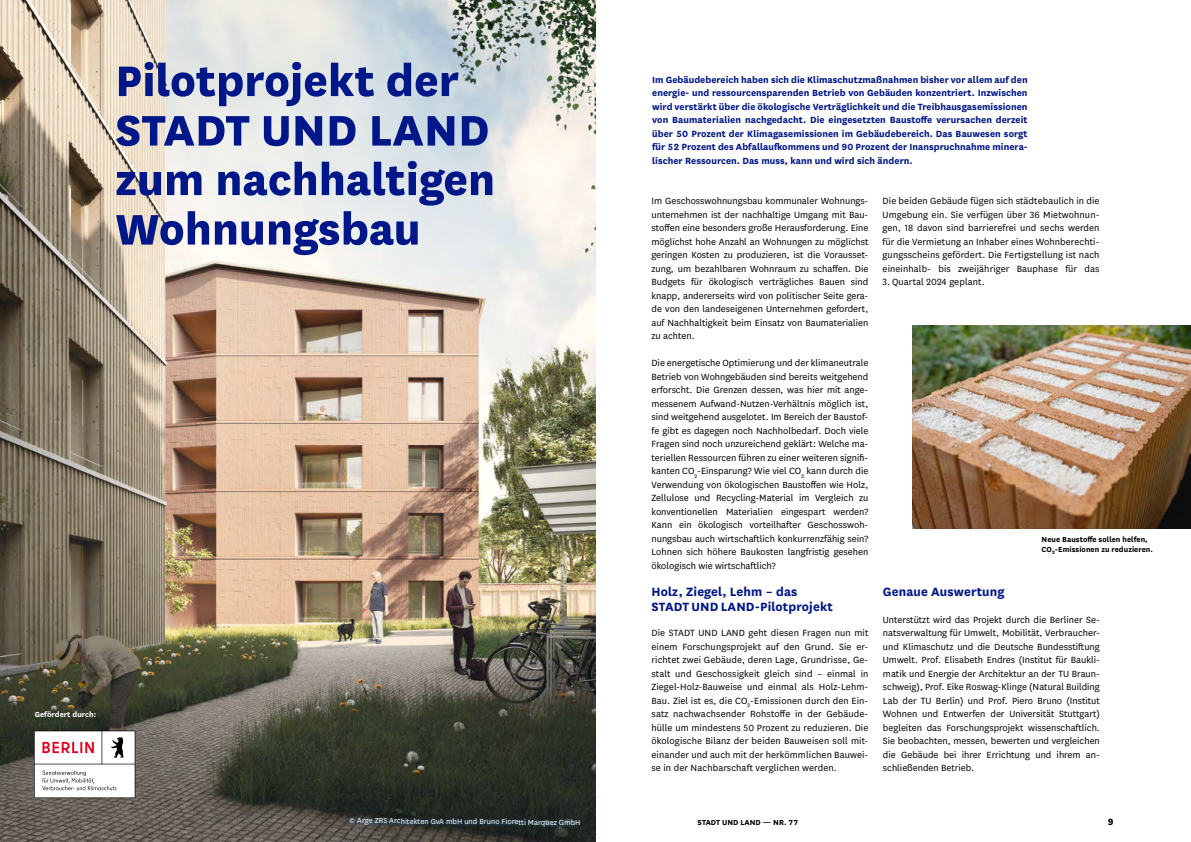
<style>
.page{position:relative;width:1191px;height:842px;background:#fff}
.page>*{position:absolute;margin:0;border:0;box-sizing:border-box;transform-origin:0 0}
.H1-Themen-Headline{font:800 50px/49.5px "National";color:#001789}
.H3-Sub-Headline___Bo{font:700 14px/15.5px "National";letter-spacing:.01em;color:#001789}
.T1___Mengentext-Bloc{font:10.5px/13.5px "National";color:#000;text-align:justify}
.T1___Mengentext-Bock{font:700 10.5px/13.5px "National";letter-spacing:.005em;color:#001789;text-align:justify}
.t1{font:800 10.5px "National";color:#000}
.M4___Bildunterschrif{font:700 8.5px/10.8px "National";letter-spacing:.005em;color:#000}
.t2{font:8.5px "National";color:#fff}
.M4___Bildunterschrif-2{font:700 8.5px "National";letter-spacing:.005em;color:#fff}
</style>
<div class="page">
<img style="left:0;top:0;width:595px;height:842px">
<img style="left:912px;top:326px;width:279px;height:202px">
<svg style="left:347px;top:815px;width:235px;height:14px;background:#262f30"></svg>
<svg style="left:34px;top:731px;width:101px;height:67px"></svg>
<h1 class="H1-Themen-Headline" style="left:115px;top:52px;width:381px">Pilotprojekt der<br>STADT UND LAND zum nachhaltigen<br>Wohnungsbau</h1>
<p class="M4___Bildunterschrif-2" style="left:35px;top:708px;width:63px">Gefördert durch:</p>
<p class="t2" style="left:349px;top:814px;width:233px;rotate:1deg">© Arge ZRS Architekten GvA mbH und Bruno Fioretti Marquez GmbH</p>
<p class="T1___Mengentext-Bock" style="left:652px;top:72px;width:377px">Im Gebäudebereich haben sich die Klimaschutzmaßnahmen bisher vor allem auf den energie- und ressourcensparenden Betrieb von Gebäuden konzentriert. Inzwischen wird verstärkt über die ökologische Verträglichkeit und die Treibhausgasemissionen von Baumaterialien nachgedacht. Die eingesetzten Baustoffe verursachen derzeit über 50 Prozent der Klimagasemissionen im Gebäudebereich. Das Bauwesen sorgt für 52 Prozent des Abfallaufkommens und 90 Prozent der Inanspruchnahme minera&shy;lischer Ressourcen. Das muss, kann und wird sich ändern.</p>
<p class="T1___Mengentext-Bloc" style="left:651px;top:194px;width:218px">Im Geschosswohnungsbau kommunaler Wohnungs&shy;unternehmen ist der nachhaltige Umgang mit Bau&shy;stoffen eine besonders große Herausforderung. Eine möglichst hohe Anzahl an Wohnungen zu möglichst geringen Kosten zu produzieren, ist die Vorausset&shy;zung, um bezahlbaren Wohnraum zu schaffen. Die Budgets für ökologisch verträgliches Bauen sind knapp, andererseits wird von politischer Seite gera&shy;de von den landeseigenen Unternehmen gefordert, auf Nachhaltigkeit beim Einsatz von Baumaterialien zu achten.</p>
<p class="T1___Mengentext-Bloc" style="left:651px;top:356px;width:218px">Die energetische Optimierung und der klimaneutrale Betrieb von Wohngebäuden sind bereits weitgehend erforscht. Die Grenzen dessen, was hier mit ange&shy;messenem Aufwand-Nutzen-Verhältnis möglich ist, sind weitgehend ausgelotet. Im Bereich der Baustof&shy;fe gibt es dagegen noch Nachholbedarf. Doch viele Fragen sind noch unzureichend geklärt: Welche ma&shy;teriellen Ressourcen führen zu einer weiteren signifi&shy;kanten CO<sub>2</sub>-Einsparung? Wie viel CO<sub>2</sub> kann durch die Verwendung von ökologischen Baustoffen wie Holz, Zellulose und Recycling-Material im Vergleich zu konventionellen Materialien eingespart werden?<br>Kann ein ökologisch vorteilhafter Geschosswoh&shy;nungsbau auch wirtschaftlich konkurrenzfähig sein?<br>Lohnen sich höhere Baukosten langfristig gesehen ökologisch wie wirtschaftlich?</p>
<h2 class="H3-Sub-Headline___Bo" style="left:651px;top:583px;width:183px">Holz, Ziegel, Lehm – das<br>STADT UND LAND‑Pilotprojekt</h2>
<p class="T1___Mengentext-Bloc" style="left:651px;top:626px;width:218px">Die STADT UND LAND geht diesen Fragen nun mit einem Forschungsprojekt auf den Grund. Sie er&shy;richtet zwei Gebäude, deren Lage, Grundrisse, Ge&shy;stalt und Geschossigkeit gleich sind – einmal in Ziegel-Holz-Bauweise und einmal als Holz-Lehm-Bau. Ziel ist es, die CO<sub>2</sub>-Emissionen durch den Ein&shy;satz nachwachsender Rohstoffe in der Gebäude&shy;hülle um mindestens 50 Prozent zu reduzieren. Die ökologische Bilanz der beiden Bauweisen soll mit&shy;einander und auch mit der herkömmlichen Bauwei&shy;se in der Nachbarschaft verglichen werden.</p>
<p class="T1___Mengentext-Bloc" style="left:882px;top:194px;width:218px">Die beiden Gebäude fügen sich städtebaulich in die Umgebung ein. Sie verfügen über 36 Mietwohnun&shy;gen, 18 davon sind barrierefrei und sechs werden für die Vermietung an Inhaber eines Wohnberechti&shy;gungsscheins gefördert. Die Fertigstellung ist nach eineinhalb- bis zweijähriger Bauphase für das</p>
<p class="T1___Mengentext-Bloc" style="left:882px;top:275px;width:104px">3. Quartal 2024 geplant.</p>
<p class="M4___Bildunterschrif" style="left:1041px;top:533px;width:113px">Neue Baustoffe sollen helfen,<br>CO2-Emissionen zu reduzieren.</p>
<h3 class="H3-Sub-Headline___Bo" style="left:883px;top:583px;width:123px">Genaue Auswertung</h3>
<p class="T1___Mengentext-Bloc" style="left:883px;top:612px;width:218px">Unterstützt wird das Projekt durch die Berliner Se&shy;natsverwaltung für Umwelt, Mobilität, Verbraucher&shy;und Klimaschutz und die Deutsche Bundesstiftung Umwelt. Prof. Elisabeth Endres (Institut für Baukli&shy;matik und Energie der Architektur an der TU Braun&shy;schweig), Prof. Eike Roswag-Klinge (Natural Building Lab der TU Berlin) und Prof. Piero Bruno (Institut Wohnen und Entwerfen der Universität Stuttgart) begleiten das Forschungsprojekt wissenschaftlich.<br>Sie beobachten, messen, bewerten und vergleichen die Gebäude bei ihrer Errichtung und ihrem an&shy;schließenden Betrieb.</p>
<p class="M4___Bildunterschrif" style="left:697px;top:816px;width:102px">STADT UND LAND — NR. 77</p>
<p class="t1" style="left:1107px;top:814px;width:7px">9</p>
</div>
